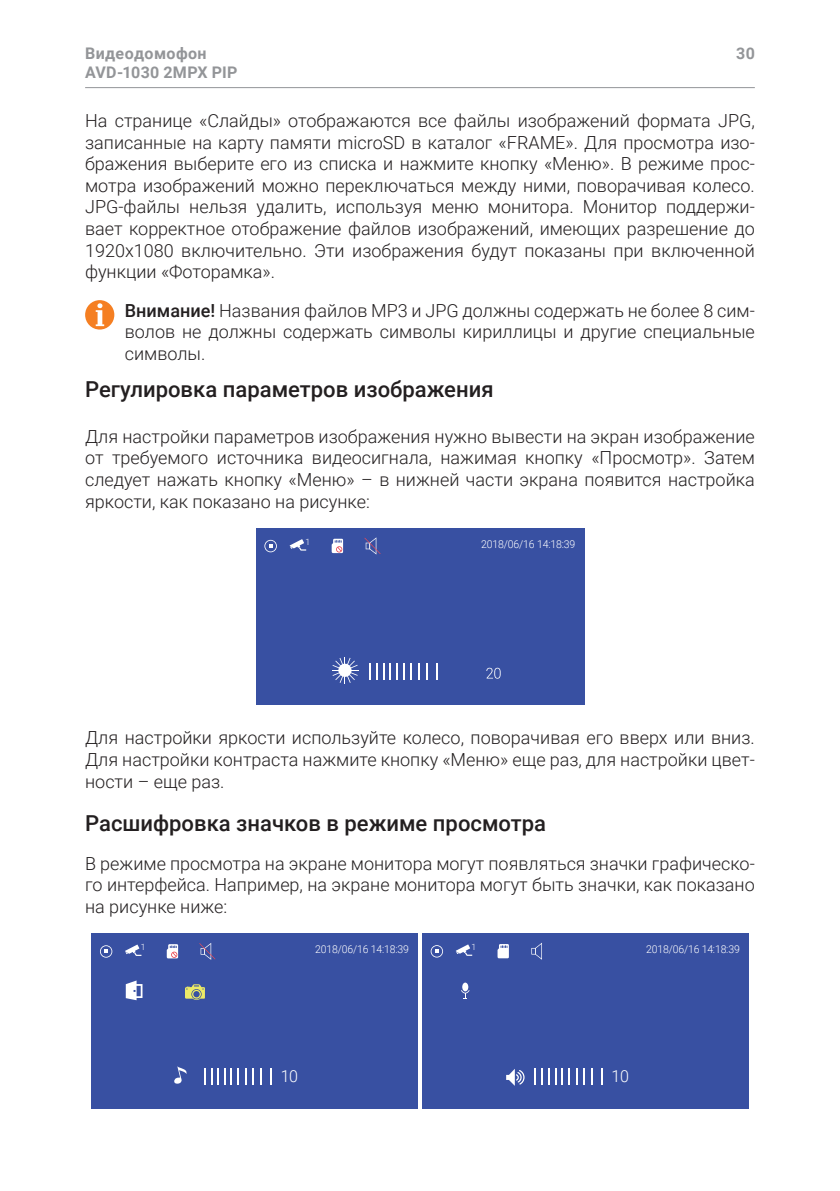
<style>
.page{position:relative;width:840px;height:1191px;background:#fff}
.page>*{position:absolute;margin:0;border:0;box-sizing:border-box;transform-origin:0 0}
.t1{font:500 22px "Roboto";color:#231f20}
.t2{font:300 18px/21.6px "Roboto";color:#231f20;text-align:justify}
.t3{font:300 16.6px "Roboto";color:#fff}
.t4{font:300 16.4px "Roboto";color:#fff}
.t5{font:700 16px/19.2px "Roboto";letter-spacing:.02em;color:#939598}
.t6{font:300 10.8px "Roboto";letter-spacing:-.015em;color:#fff}
.t7{font:300 8.8px "Roboto";color:#fff}
.t8{font:300 8.6px "Roboto";color:#fff}
.s1{font-weight:500}
</style>
<div class="page">
<hr style="left:85px;top:87px;width:669px;height:1px;background:#939598">
<div style="left:85px;top:300px;width:29px;height:29px;background:#f57f22;border-radius:50%"></div>
<svg style="left:96px;top:303px;width:8px;height:23px"></svg>
<div style="left:255px;top:528px;width:329px;height:177px;background:#3850a2"></div>
<svg style="left:486px;top:668px;width:14px;height:10px"></svg>
<svg style="left:289px;top:539px;width:17px;height:11px"></svg>
<svg style="left:264px;top:540px;width:13px;height:12px"></svg>
<svg style="left:331px;top:539px;width:12px;height:14px"></svg>
<svg style="left:364px;top:537px;width:16px;height:17px"></svg>
<svg style="left:332px;top:657px;width:26px;height:27px"></svg>
<svg style="left:369px;top:663px;width:1px;height:17px"></svg>
<svg style="left:376px;top:663px;width:28px;height:17px"></svg>
<svg style="left:410px;top:663px;width:2px;height:17px"></svg>
<svg style="left:418px;top:663px;width:1px;height:17px"></svg>
<svg style="left:426px;top:663px;width:1px;height:17px"></svg>
<svg style="left:436px;top:663px;width:1px;height:17px"></svg>
<div style="left:91px;top:933px;width:326px;height:176px;background:#3850a2"></div>
<svg style="left:125px;top:944px;width:16px;height:12px"></svg>
<svg style="left:100px;top:945px;width:12px;height:12px"></svg>
<svg style="left:167px;top:944px;width:11px;height:14px"></svg>
<svg style="left:199px;top:943px;width:16px;height:17px"></svg>
<svg style="left:204px;top:1068px;width:1px;height:16px"></svg>
<svg style="left:211px;top:1068px;width:28px;height:16px"></svg>
<svg style="left:245px;top:1068px;width:1px;height:16px"></svg>
<svg style="left:252px;top:1068px;width:2px;height:16px"></svg>
<svg style="left:260px;top:1068px;width:2px;height:16px"></svg>
<svg style="left:270px;top:1068px;width:2px;height:16px"></svg>
<svg style="left:174px;top:1066px;width:12px;height:17px"></svg>
<svg style="left:126px;top:980px;width:16px;height:20px"></svg>
<svg style="left:185px;top:984px;width:20px;height:16px"></svg>
<div style="left:422px;top:933px;width:326px;height:176px;background:#3850a2"></div>
<svg style="left:456px;top:944px;width:16px;height:11px"></svg>
<svg style="left:430px;top:945px;width:13px;height:12px"></svg>
<svg style="left:497px;top:944px;width:11px;height:14px"></svg>
<svg style="left:531px;top:943px;width:10px;height:16px"></svg>
<svg style="left:534px;top:1068px;width:15px;height:16px"></svg>
<svg style="left:555px;top:1068px;width:14px;height:16px"></svg>
<svg style="left:576px;top:1068px;width:1px;height:16px"></svg>
<svg style="left:583px;top:1068px;width:1px;height:16px"></svg>
<svg style="left:591px;top:1068px;width:1px;height:16px"></svg>
<svg style="left:601px;top:1068px;width:1px;height:16px"></svg>
<svg style="left:461px;top:990px;width:8px;height:9px"></svg>
<div style="left:462px;top:982px;width:6px;height:9px;background:#fff;border-radius:50%"></div>
<svg style="left:506px;top:1069px;width:18px;height:16px"></svg>
<p class="t5" style="left:85px;top:43px;width:154px">Видеодомофон<br>AVD-1030 2MPX PIP</p>
<p class="t5" style="left:735px;top:43px;width:20px">30</p>
<p class="t2" style="left:85px;top:109px;width:670px">На странице «Слайды» отображаются все файлы изображений формата JPG, записанные на карту памяти microSD в каталог «FRAME». Для просмотра изо&shy;бражения выберите его из списка и нажмите кнопку «Меню». В режиме прос&shy;мотра изображений можно переключаться между ними, поворачивая колесо.<br>JPG-файлы нельзя удалить, используя меню монитора. Монитор поддержи&shy;вает корректное отображение файлов изображений, имеющих разрешение до 1920х1080 включительно. Эти изображения будут показаны при включенной функции «Фоторамка».</p>
<p class="t2" style="left:125px;top:299px;width:631px"><span class="s1">Внимание!</span> Названия файлов MP3 и JPG должны содержать не более 8 сим&shy;волов не должны содержать символы кириллицы и другие специальные символы.</p>
<p class="t1" style="left:85px;top:374px;width:410px">Регулировка параметров изображения</p>
<p class="t2" style="left:85px;top:425px;width:670px">Для настройки параметров изображения нужно вывести на экран изображение от требуемого источника видеосигнала, нажимая кнопку «Просмотр». Затем следует нажать кнопку «Меню» – в нижней части экрана появится настройка яркости, как показано на рисунке:</p>
<p class="t7" style="left:305px;top:535px;width:6px">1</p>
<p class="t6" style="left:481px;top:536px;width:96px">2018/06/16 14:18:39</p>
<p class="t2" style="left:85px;top:726px;width:670px">Для настройки яркости используйте колесо, поворачивая его вверх или вниз.<br>Для настройки контраста нажмите кнопку «Меню» еще раз, для настройки цвет&shy;ности – еще раз.</p>
<p class="t1" style="left:85px;top:807px;width:462px">Расшифровка значков в режиме просмотра</p>
<p class="t2" style="left:85px;top:851px;width:670px">В режиме просмотра на экране монитора могут появляться значки графическо&shy;го интерфейса. Например, на экране монитора могут быть значки, как показано на рисунке ниже:</p>
<p class="t6" style="left:315px;top:941px;width:95px">2018/06/16 14:18:39</p>
<p class="t8" style="left:471px;top:941px;width:6px">1</p>
<p class="t8" style="left:141px;top:941px;width:6px">1</p>
<p class="t6" style="left:645px;top:941px;width:95px">2018/06/16 14:18:39</p>
<p class="t4" style="left:280px;top:1064px;width:19px">10</p>
<p class="t3" style="left:611px;top:1064px;width:19px">10</p>
</div>
